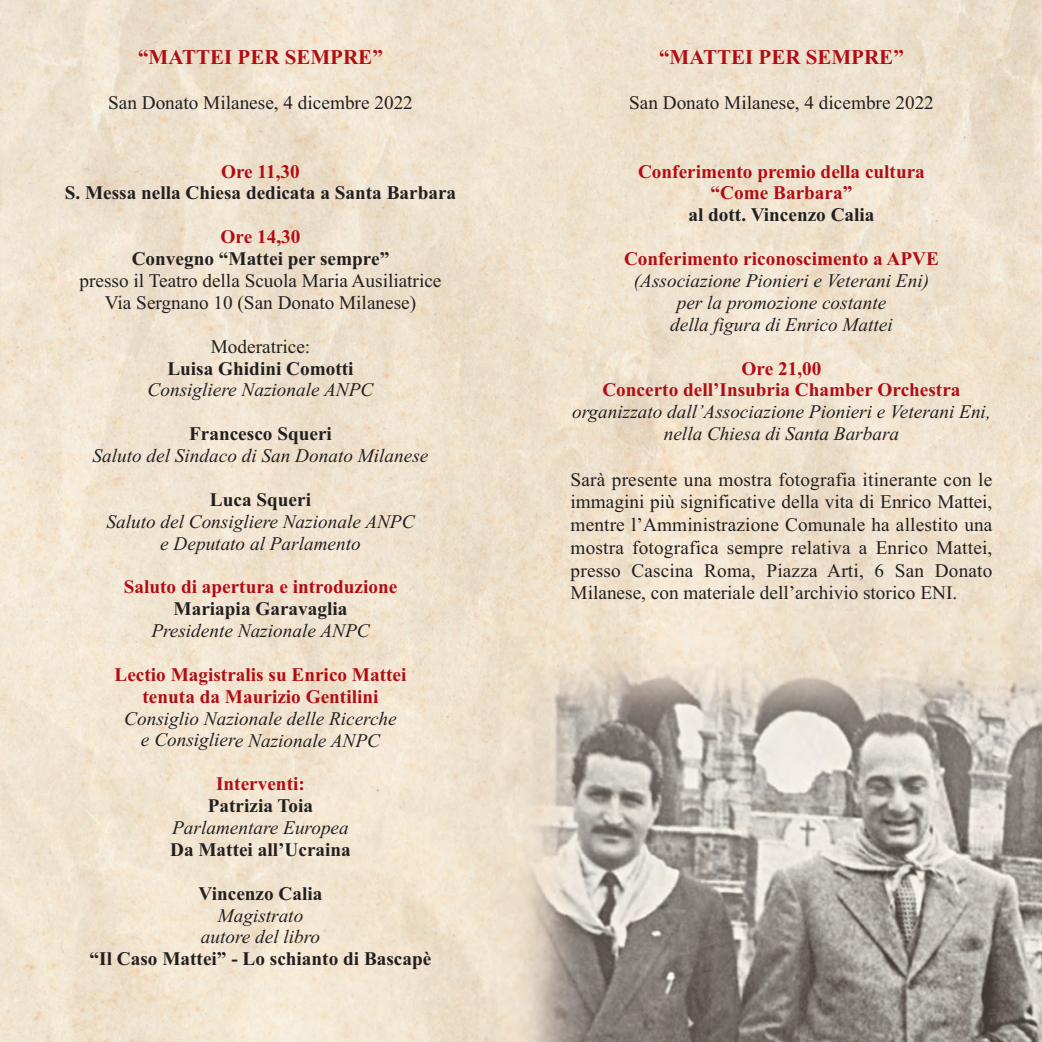
<style>
.page{position:relative;width:1042px;height:1042px;background:#fff}
.page>*{position:absolute;margin:0;border:0;box-sizing:border-box;transform-origin:0 0}
.t1{font:700 21px "Times New Roman";color:#b00d15}
.t2{font:19.25px/22.8px "Times New Roman";color:#231f20;text-align:center}
.t3{font:italic 19.25px/21.9px "Times New Roman";color:#231f20;text-align:center}
.t4{font:700 19.25px/21.9px "Times New Roman";color:#b00d15;text-align:center}
.t5{font:700 19.25px "Times New Roman";color:#231f20}
</style>
<div class="page">
<img style="left:0;top:0;width:1042px;height:1042px">
<p class="t1" style="left:138px;top:50px;width:246px">“MATTEI PER SEMPRE”</p>
<p class="t2" style="left:108px;top:93px;width:306px">San Donato Milanese, 4 dicembre 2022</p>
<p class="t4" style="left:221px;top:162px;width:80px">Ore 11,30</p>
<p class="t5" style="left:65px;top:187px;width:393px">S. Messa nella Chiesa dedicata a Santa Barbara</p>
<p class="t4" style="left:221px;top:228px;width:81px">Ore 14,30</p>
<p class="t5" style="left:132px;top:252px;width:259px">Convegno “Mattei per sempre”</p>
<p class="t2" style="left:80px;top:271px;width:363px;line-height:21.9px">presso il Teatro della Scuola Maria Ausiliatrice<br>Via Sergnano 10 (San Donato Milanese)</p>
<p class="t2" style="left:211px;top:337px;width:101px">Moderatrice:</p>
<p class="t5" style="left:167px;top:362px;width:188px">Luisa Ghidini Comotti</p>
<p class="t3" style="left:148px;top:381px;width:227px">Consigliere Nazionale ANPC</p>
<p class="t5" style="left:189px;top:427px;width:144px">Francesco Squeri</p>
<p class="t3" style="left:93px;top:446px;width:337px">Saluto del Sindaco di San Donato Milanese</p>
<p class="t5" style="left:210px;top:493px;width:103px">Luca Squeri</p>
<p class="t3" style="left:106px;top:512px;width:310px">Saluto del Consigliere Nazionale ANPC e Deputato al Parlamento</p>
<p class="t4" style="left:124px;top:578px;width:275px">Saluto di apertura e introduzione</p>
<p class="t5" style="left:174px;top:602px;width:175px">Mariapia Garavaglia</p>
<p class="t3" style="left:151px;top:621px;width:220px">Presidente Nazionale ANPC</p>
<p class="t4" style="left:114px;top:665px;width:293px">Lectio Magistralis su Enrico Mattei tenuta da Maurizio Gentilini</p>
<p class="t3" style="left:124px;top:709px;width:274px">Consiglio Nazionale delle Ricerche e Consigliere Nazionale ANPC</p>
<p class="t4" style="left:216px;top:775px;width:90px">Interventi:</p>
<p class="t5" style="left:208px;top:799px;width:107px">Patrizia Toia</p>
<p class="t3" style="left:172px;top:818px;width:178px">Parlamentare Europea</p>
<p class="t5" style="left:170px;top:843px;width:182px">Da Mattei all’Ucraina</p>
<p class="t5" style="left:199px;top:887px;width:125px">Vincenzo Calia</p>
<p class="t3" style="left:201px;top:906px;width:121px">Magistrato autore del libro</p>
<p class="t5" style="left:90px;top:952px;width:343px">“Il Caso Mattei” - Lo schianto di Bascapè</p>
<p class="t1" style="left:659px;top:50px;width:246px">“MATTEI PER SEMPRE”</p>
<p class="t2" style="left:629px;top:93px;width:306px">San Donato Milanese, 4 dicembre 2022</p>
<p class="t4" style="left:638px;top:162px;width:288px">Conferimento premio della cultura “Come Barbara”</p>
<p class="t5" style="left:688px;top:209px;width:188px">al dott. Vincenzo Calia</p>
<p class="t4" style="left:624px;top:250px;width:316px">Conferimento riconoscimento a APVE</p>
<p class="t3" style="left:634px;top:271px;width:297px">(Associazione Pionieri e Veterani Eni) per la promozione costante<br>della figura di Enrico Mattei</p>
<p class="t4" style="left:602px;top:359px;width:360px">Ore 21,00<br>Concerto dell’Insubria Chamber Orchestra</p>
<p class="t3" style="left:572px;top:403px;width:420px">organizzato dall’Associazione Pionieri e Veterani Eni, nella Chiesa di Santa Barbara</p>
<p class="t2" style="left:570px;top:470px;width:423px;text-align:justify">Sarà presente una mostra fotografia itinerante con le immagini più significative della vita di Enrico Mattei, mentre l’Amministrazione Comunale ha allestito una mostra fotografica sempre relativa a Enrico Mattei, presso Cascina Roma, Piazza Arti, 6 San Donato Milanese, con materiale dell’archivio storico ENI.</p>
</div>
